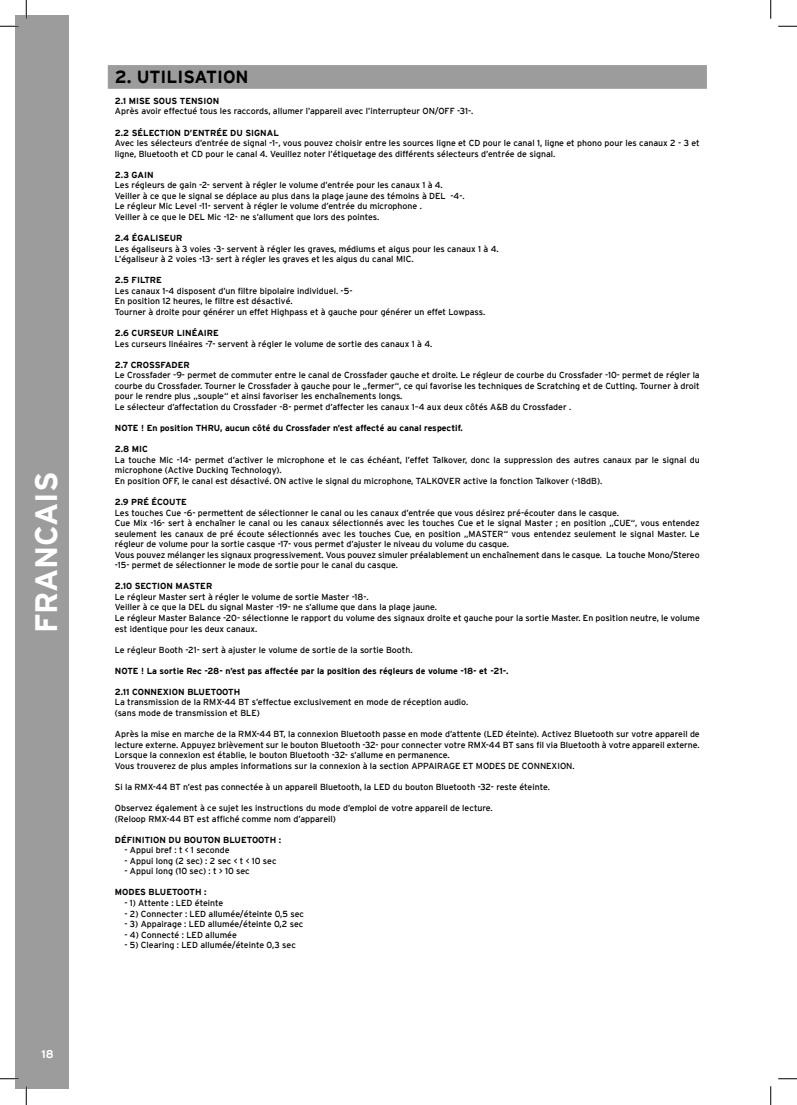
<style>
.page{position:relative;width:797px;height:1105px;background:#fff}
.page>*{position:absolute;margin:0;border:0;box-sizing:border-box;transform-origin:0 0}
.t1{font:700 31px "Interstate";color:#fff}
.t2{font:700 17.5px "Interstate";color:#000}
.t3{font:700 11.25px "Interstate";color:#fff}
.t4{font:8.75px/10.5px "Interstate";color:#000}
.t5{font:700 8.75px "Interstate";color:#000}
</style>
<div class="page">
<div style="left:16px;top:16px;width:53px;height:1073px;background:#9c9c9c"></div>
<div style="left:108px;top:65px;width:599px;height:24px;background:#9c9c9c"></div>
<svg style="left:0;top:25px;width:19px;height:2px"></svg>
<svg style="left:778px;top:25px;width:19px;height:2px"></svg>
<svg style="left:0;top:1078px;width:19px;height:1px"></svg>
<svg style="left:778px;top:1078px;width:19px;height:1px"></svg>
<svg style="left:25px;top:0;width:2px;height:19px"></svg>
<svg style="left:25px;top:1086px;width:2px;height:19px"></svg>
<svg style="left:770px;top:0;width:1px;height:19px"></svg>
<svg style="left:770px;top:1086px;width:1px;height:19px"></svg>
<h1 class="t1" style="left:29px;top:633px;width:163px;rotate:-90deg">FRANCAIS</h1>
<p class="t3" style="left:41px;top:1047px;width:14px">18</p>
<h2 class="t2" style="left:115px;top:67px;width:135px">2. UTILISATION</h2>
<p class="t5" style="left:115px;top:96px;width:106px">2.1 MISE SOUS TENSION</p>
<p class="t4" style="left:115px;top:106px;width:360px">Après avoir effectué tous les raccords, allumer l’appareil avec l’interrupteur ON/OFF -31-.</p>
<p class="t5" style="left:115px;top:128px;width:165px">2.2 SÉLECTION D’ENTRÉE DU SIGNAL</p>
<p class="t4" style="left:115px;top:138px;width:586px">Avec les sélecteurs d’entrée de signal -1-, vous pouvez choisir entre les sources ligne et CD pour le canal 1, ligne et phono pour les canaux 2 - 3 et ligne, Bluetooth et CD pour le canal 4. Veuillez noter l’étiquetage des différents sélecteurs d’entrée de signal.</p>
<p class="t5" style="left:115px;top:170px;width:40px">2.3 GAIN</p>
<p class="t4" style="left:115px;top:180px;width:351px">Les régleurs de gain -2- servent à régler le volume d’entrée pour les canaux 1 à 4.<br>Veiller à ce que le signal se déplace au plus dans la plage jaune des témoins à DEL -4-.<br>Le régleur Mic Level -11- servent à régler le volume d’entrée du microphone .<br>Veiller à ce que le DEL Mic -12- ne s’allument que lors des pointes.</p>
<p class="t5" style="left:115px;top:233px;width:69px">2.4 ÉGALISEUR</p>
<p class="t4" style="left:115px;top:243px;width:385px">Les égaliseurs à 3 voies -3- servent à régler les graves, médiums et aigus pour les canaux 1 à 4.<br>L’égaliseur à 2 voies -13- sert à régler les graves et les aigus du canal MIC.</p>
<p class="t5" style="left:115px;top:275px;width:48px">2.5 FILTRE</p>
<p class="t4" style="left:115px;top:285px;width:372px">Les canaux 1-4 disposent d’un filtre bipolaire individuel. -5-<br>En position 12 heures, le filtre est désactivé.<br>Tourner à droite pour générer un effet Highpass et à gauche pour générer un effet Lowpass.</p>
<p class="t5" style="left:115px;top:328px;width:105px">2.6 CURSEUR LINÉAIRE</p>
<p class="t4" style="left:115px;top:338px;width:319px">Les curseurs linéaires -7- servent à régler le volume de sortie des canaux 1 à 4.</p>
<p class="t5" style="left:115px;top:360px;width:76px">2.7 CROSSFADER</p>
<p class="t4" style="left:115px;top:370px;width:586px">Le Crossfader -9- permet de commuter entre le canal de Crossfader gauche et droite. Le régleur de courbe du Crossfader -10- permet de régler la courbe du Crossfader. Tourner le Crossfader à gauche pour le „fermer“, ce qui favorise les techniques de Scratching et de Cutting. Tourner à droit pour le rendre plus „souple“ et ainsi favoriser les enchaînements longs.<br>Le sélecteur d’affectation du Crossfader -8- permet d’affecter les canaux 1–4 aux deux côtés A&amp;B du Crossfader .</p>
<p class="t5" style="left:115px;top:423px;width:349px">NOTE ! En position THRU, aucun côté du Crossfader n’est affecté au canal respectif.</p>
<p class="t5" style="left:115px;top:444px;width:35px">2.8 MIC</p>
<p class="t4" style="left:115px;top:454px;width:586px">La touche Mic -14- permet d’activer le microphone et le cas échéant, l’effet Talkover, donc la suppression des autres canaux par le signal du microphone (Active Ducking Technology).<br>En position OFF, le canal est désactivé. ON active le signal du microphone, TALKOVER active la fonction Talkover (-18dB).</p>
<p class="t5" style="left:115px;top:497px;width:74px">2.9 PRÉ ÉCOUTE</p>
<p class="t4" style="left:115px;top:507px;width:586px">Les touches Cue -6- permettent de sélectionner le canal ou les canaux d’entrée que vous désirez pré-écouter dans le casque.<br>Cue Mix -16- sert à enchaîner le canal ou les canaux sélectionnés avec les touches Cue et le signal Master ; en position „CUE“, vous entendez seulement les canaux de pré écoute sélectionnés avec les touches Cue, en position „MASTER“ vous entendez seulement le signal Master. Le régleur de volume pour la sortie casque -17- vous permet d’ajuster le niveau du volume du casque.<br>Vous pouvez mélanger les signaux progressivement. Vous pouvez simuler préalablement un enchaînement dans le casque. La touche Mono/Stereo -15- permet de sélectionner le mode de sortie pour le canal du casque.</p>
<p class="t5" style="left:115px;top:581px;width:99px">2.10 SECTION MASTER</p>
<p class="t4" style="left:115px;top:591px;width:586px">Le régleur Master sert à régler le volume de sortie Master -18-.<br>Veiller à ce que la DEL du signal Master -19- ne s’allume que dans la plage jaune.<br>Le régleur Master Balance -20- sélectionne le rapport du volume des signaux droite et gauche pour la sortie Master. En position neutre, le volume est identique pour les deux canaux.</p>
<p class="t4" style="left:115px;top:644px;width:299px">Le régleur Booth -21- sert à ajuster le volume de sortie de la sortie Booth.</p>
<p class="t5" style="left:115px;top:666px;width:395px">NOTE ! La sortie Rec -28- n’est pas affectée par la position des régleurs de volume -18- et -21-.</p>
<p class="t5" style="left:115px;top:687px;width:127px">2.11 CONNEXION BLUETOOTH</p>
<p class="t4" style="left:115px;top:697px;width:355px">La transmission de la RMX-44 BT s’effectue exclusivement en mode de réception audio. (sans mode de transmission et BLE)</p>
<p class="t4" style="left:115px;top:729px;width:586px">Après la mise en marche de la RMX-44 BT, la connexion Bluetooth passe en mode d’attente (LED éteinte). Activez Bluetooth sur votre appareil de lecture externe. Appuyez brièvement sur le bouton Bluetooth -32- pour connecter votre RMX-44 BT sans fil via Bluetooth à votre appareil externe.<br>Lorsque la connexion est établie, le bouton Bluetooth -32- s’allume en permanence.<br>Vous trouverez de plus amples informations sur la connexion à la section APPAIRAGE ET MODES DE CONNEXION.</p>
<p class="t4" style="left:115px;top:781px;width:436px">Si la RMX-44 BT n’est pas connectée à un appareil Bluetooth, la LED du bouton Bluetooth -32- reste éteinte.</p>
<p class="t4" style="left:115px;top:803px;width:379px">Observez également à ce sujet les instructions du mode d’emploi de votre appareil de lecture. (Reloop RMX-44 BT est affiché comme nom d’appareil)</p>
<p class="t5" style="left:115px;top:835px;width:168px">DÉFINITION DU BOUTON BLUETOOTH :</p>
<p class="t4" style="left:124px;top:845px;width:107px">- Appui bref : t &lt; 1 seconde</p>
<p class="t4" style="left:124px;top:855px;width:154px">- Appui long (2 sec) : 2 sec &lt; t &lt; 10 sec</p>
<p class="t4" style="left:124px;top:866px;width:127px">- Appui long (10 sec) : t &gt; 10 sec</p>
<p class="t5" style="left:115px;top:887px;width:93px">MODES BLUETOOTH :</p>
<p class="t4" style="left:124px;top:897px;width:101px">- 1) Attente : LED éteinte</p>
<p class="t4" style="left:124px;top:908px;width:181px">- 2) Connecter : LED allumée/éteinte 0,5 sec</p>
<p class="t4" style="left:124px;top:919px;width:180px">- 3) Appairage : LED allumée/éteinte 0,2 sec</p>
<p class="t4" style="left:124px;top:929px;width:114px">- 4) Connecté : LED allumée</p>
<p class="t4" style="left:124px;top:940px;width:173px">- 5) Clearing : LED allumée/éteinte 0,3 sec</p>
</div>
